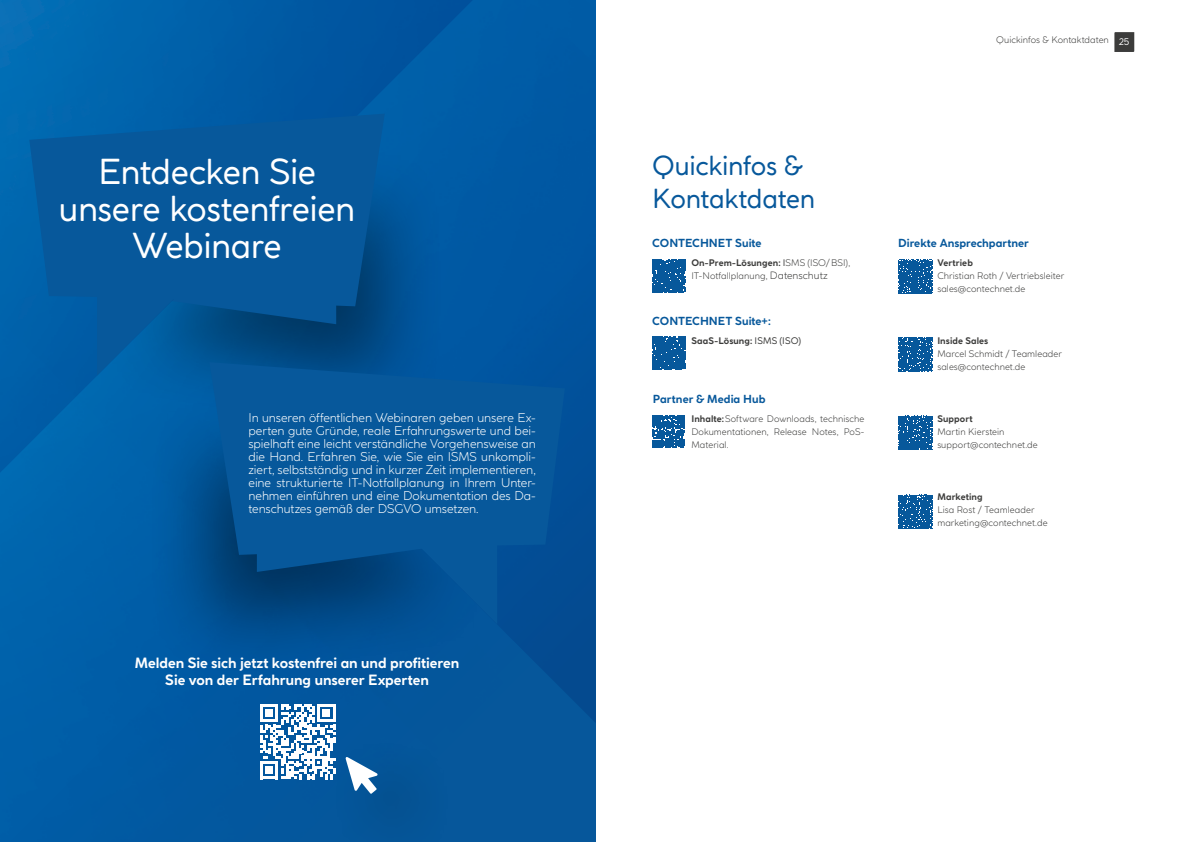
<style>
.page{position:relative;width:1191px;height:842px;background:#fff}
.page>*{position:absolute;margin:0;border:0;box-sizing:border-box;transform-origin:0 0}
.t1{font:34px/37px "Coco Gothic Pro";letter-spacing:-.015em;color:#fff;text-align:center}
.t2{font:26px/32.5px "Coco Gothic Pro";letter-spacing:-.015em;color:#07589b}
.t3{font:700 14px/17px "Coco Gothic Pro";letter-spacing:-.005em;color:#fff;text-align:center}
.t4{font:300 12px/13px "Coco Gothic Pro";letter-spacing:-.01em;color:#fff;text-align:justify}
.t5{font:700 11px "Coco Gothic Pro";color:#07589b}
.t6{font:300 9px/13px "Coco Gothic Pro";letter-spacing:.005em;color:#3c3c3b}
.t7{font:700 9px "Coco Gothic Pro";letter-spacing:.01em;color:#3c3c3b}
.s1{font-weight:400;color:#fff}
.s2{font-weight:700}
.s3{font-weight:400}
.s4{font-size:10px}
</style>
<div class="page">
<svg style="left:898px;top:260px;width:34px;height:34px"></svg>
<svg style="left:898px;top:337px;width:34px;height:35px"></svg>
<svg style="left:898px;top:416px;width:34px;height:34px"></svg>
<svg style="left:898px;top:495px;width:34px;height:34px"></svg>
<img style="left:0;top:0;width:595px;height:842px">
<svg style="left:0;top:0;width:483px;height:484px;background:#005ea7"></svg>
<svg style="left:29px;top:114px;width:356px;height:262px;background:#045799"></svg>
<div style="left:328px;top:735px;width:129px;height:107px;background:#055599"></div>
<svg style="left:345px;top:757px;width:32px;height:37px"></svg>
<svg style="left:260px;top:704px;width:75px;height:75px"></svg>
<div style="left:146px;top:390px;width:351px;height:288px;background:#000;opacity:.45"></div>
<svg style="left:209px;top:362px;width:356px;height:262px;background:#045395"></svg>
<svg style="left:652px;top:416px;width:33px;height:32px"></svg>
<svg style="left:652px;top:259px;width:33px;height:34px"></svg>
<svg style="left:652px;top:337px;width:33px;height:33px"></svg>
<svg style="left:1114px;top:32px;width:20px;height:20px"></svg>
<h1 class="t1" style="left:59px;top:153px;width:298px">Entdecken Sie unsere kostenfreien<br>Webinare</h1>
<p class="t4" style="left:248px;top:412px;width:289px">In unseren öffentlichen Webinaren geben unsere Ex&shy;perten gute Gründe, reale Erfahrungswerte und bei&shy;spielhaft eine leicht verständliche Vorgehensweise an die Hand. Erfahren Sie, wie Sie ein ISMS unkompli&shy;ziert, selbstständig und in kurzer Zeit implementieren, eine strukturierte IT-Notfallplanung in Ihrem Unter&shy;nehmen einführen und eine Dokumentation des Da&shy;tenschutzes gemäß der DSGVO umsetzen.</p>
<p class="t3" style="left:135px;top:654px;width:326px">Melden Sie sich jetzt kostenfrei an und profitieren<br>Sie von der Erfahrung unserer Experten</p>
<p class="t6" style="left:996px;top:33px;width:135px">Quickinfos &amp; Kontaktdaten <span class="s1">25</span></p>
<h2 class="t2" style="left:652px;top:150px;width:164px">Quickinfos &amp;<br>Kontaktdaten</h2>
<p class="t5" style="left:652px;top:234px;width:111px">CONTECHNET Suite</p>
<p class="t6" style="left:691px;top:257px;width:160px"><span class="s2">On-Prem-Lösungen:</span> <span class="s3">I</span>SMS (ISO/BSI),<br>IT-Notfallplanung, <span class="s4">Datenschutz</span></p>
<p class="t5" style="left:652px;top:312px;width:120px">CONTECHNET Suite+:</p>
<p class="t7" style="left:691px;top:334px;width:112px">SaaS-Lösung: <span class="s3">ISMS (ISO)</span></p>
<p class="t5" style="left:653px;top:390px;width:114px">Partner &amp; Media Hub</p>
<p class="t6" style="left:691px;top:413px;width:174px;text-align:justify"><span class="s2">Inhalte:</span>Software Downloads, technische Dokumentationen, Release Notes, PoS-Material.</p>
<p class="t5" style="left:898px;top:234px;width:132px">Direkte Ansprechpartner</p>
<p class="t7" style="left:937px;top:256px;width:37px">Vertrieb</p>
<p class="t6" style="left:937px;top:270px;width:128px">Christian Roth / Vertriebsleiter sales@contechnet.de</p>
<p class="t7" style="left:937px;top:334px;width:52px">Inside Sales</p>
<p class="t6" style="left:937px;top:348px;width:126px">Marcel Schmidt / Teamleader sales@contechnet.de</p>
<p class="t7" style="left:937px;top:412px;width:37px">Support</p>
<p class="t6" style="left:937px;top:426px;width:102px">Martin Kierstein support@contechnet.de</p>
<p class="t7" style="left:937px;top:490px;width:47px">Marketing</p>
<p class="t6" style="left:937px;top:504px;width:112px">Lisa Rost / Teamleader marketing@contechnet.de</p>
</div>
